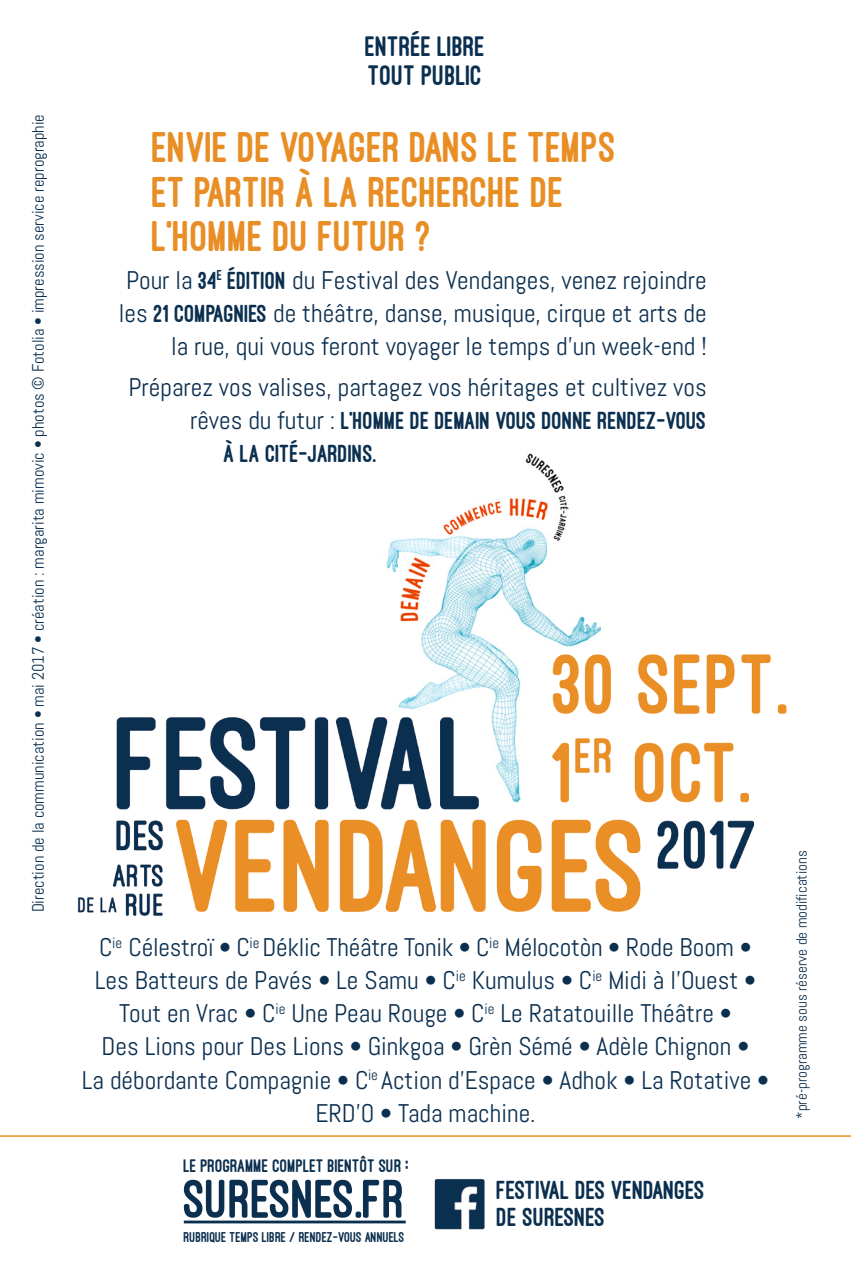
<style>
.page{position:relative;width:851px;height:1276px;background:#fff}
.page>*{position:absolute;margin:0;border:0;box-sizing:border-box;transform-origin:0 0}
.t1{font:800 56.4px "Ostrich Sans";color:#0b2f4f}
.t2{font:800 44.4px/44.4px "Ostrich Sans";color:#e88e25}
.t3{font:800 29.1px/29.1px "Ostrich Sans";color:#0b2f4f}
.t4{font:800 27px/27px "Ostrich Sans";color:#0b2f4f}
.t5{font:25.5px/33px "Abel";color:#0b2f4f;text-align:center}
.t6{font:800 25.5px/33px "Ostrich Sans";color:#0b2f4f}
.t7{font:800 18.9px "Ostrich Sans";color:#0b2f4f}
.t8{font:16.5px "Abel";color:#0b2f4f}
.t9{font:15px "Abel";color:#0b2f4f}
.t10{font:800 14.7px "Ostrich Sans";color:#0b2f4f}
.s1{font-family:"Ostrich Sans";font-weight:800}
.s2{font-family:"Abel";font-weight:400}
.s3{font-size:21.3px}
</style>
<div class="page">
<img style="left:386px;top:453px;width:214px;height:180px">
<img style="left:77px;top:633px;width:710px;height:283px">
<img style="left:434px;top:1179px;width:51px;height:51px">
<hr style="left:184px;top:1220px;width:221px;height:3px;background:#0b2f4f">
<hr style="left:0;top:1135px;width:850px;height:1px;background:#e88e25">
<p class="t8" style="left:28px;top:912px;width:800px;rotate:-90deg">Direction de la communication • mai 2017 • création : margarita mimovic • photos © Fotolia • impression service reprographie</p>
<p class="t3" style="left:365px;top:32px;width:121px">ENTRÉE LIBRE<br>TOUT PUBLIC</p>
<h2 class="t2" style="left:152px;top:125px;width:466px">ENVIE DE VOYAGER DANS LE TEMPS<br>ET PARTIR À LA RECHERCHE DE<br>L’HOMME DU FUTUR ?</h2>
<p class="t5" style="left:119px;top:263px;width:589px;text-align:right">Pour la <span class="s1">34</span><sup>E</sup> <span class="s1">ÉDITION</span> du Festival des Vendanges, venez rejoindre les <span class="s1">21 COMPAGNIES</span> de théâtre, danse, musique, cirque et arts de la rue, qui vous feront voyager le temps d’un week-end !</p>
<p class="t5" style="left:128px;top:371px;width:579px">Préparez vos valises, partagez vos héritages et cultivez vos</p>
<p class="t6" style="left:224px;top:404px;width:484px;text-indent:-34px"><span class="s2">rêves du futur :</span> L’HOMME DE DEMAIN VOUS DONNE RENDEZ-VOUS<br>À LA CITÉ-JARDINS.</p>
<p class="t5" style="left:82px;top:931px;width:688px">C<sup>ie</sup> Célestroï • C<sup>ie</sup> Déklic Théâtre Tonik • C<sup>ie</sup> Mélocotòn • Rode Boom • Les Batteurs de Pavés • Le Samu • C<sup>ie</sup> Kumulus • C<sup>ie</sup> Midi à l’Ouest • Tout en Vrac • C<sup>ie</sup> Une Peau Rouge • C<sup>ie</sup> Le Ratatouille Théâtre •<br>Des Lions pour Des Lions • Ginkgoa • Grèn Sémé • Adèle Chignon •<br>La débordante Compagnie • C<sup>ie</sup> Action d’Espace • Adhok • La Rotative • ERD’O • Tada machine.</p>
<p class="t7" style="left:184px;top:1156px;width:227px">LE PROGRAMME COMPLET BIENTÔT SUR <span class="s3">:</span></p>
<h1 class="t1" style="left:184px;top:1169px;width:223px">SURESNES.FR</h1>
<p class="t10" style="left:184px;top:1229px;width:222px">RUBRIQUE TEMPS LIBRE / RENDEZ-VOUS ANNUELS</p>
<p class="t4" style="left:497px;top:1176px;width:210px">FESTIVAL DES VENDANGES<br>DE SURESNES</p>
<p class="t9" style="left:792px;top:1118px;width:269px;rotate:-90deg">*pré-programme sous réserve de modifications</p>
</div>
